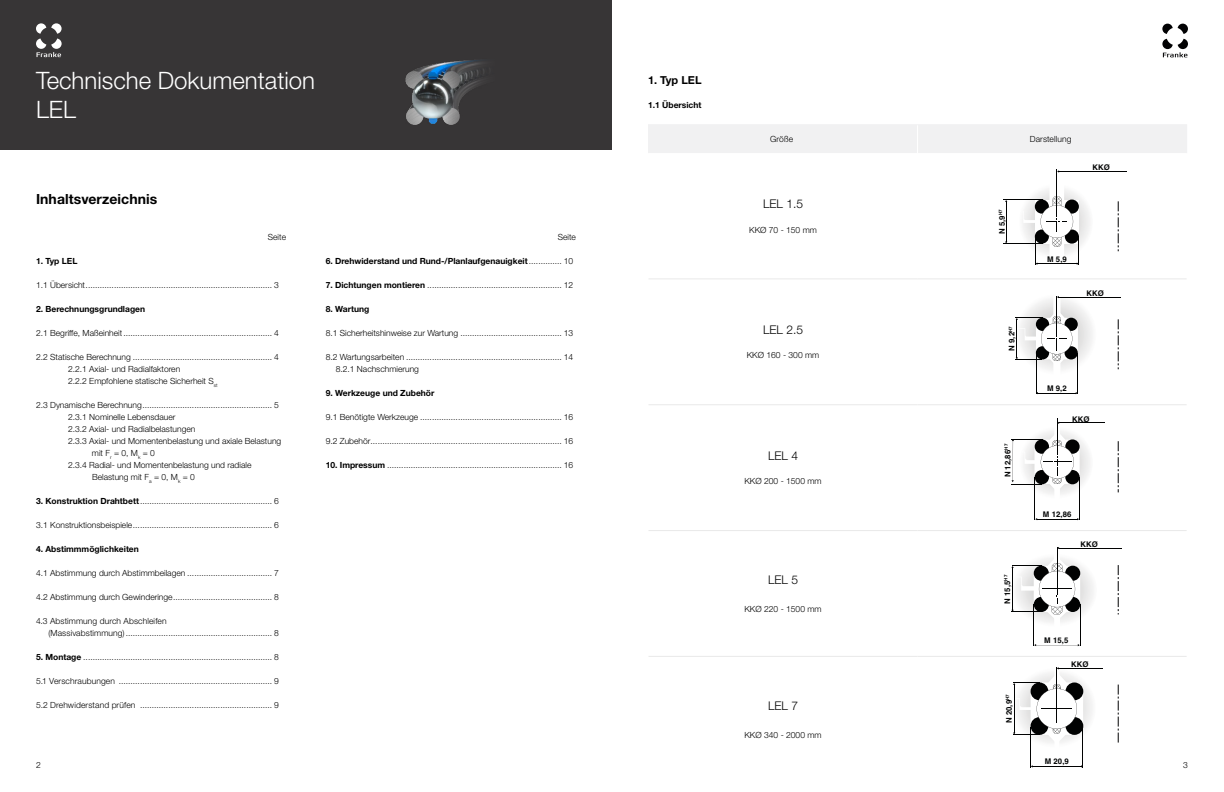
<style>
.page{position:relative;width:1224px;height:792px;background:#fff}
.page>*{position:absolute;margin:0;border:0;box-sizing:border-box;transform-origin:0 0}
.t1{font:300 24px/28.8px "Helvetica Neue LT Std";color:#fff}
.t2{font:700 14px "Helvetica Neue LT Std";letter-spacing:.005em;color:#000}
.t3{font:300 12px "Helvetica Neue LT Std";color:#000}
.t4{font:700 11px "Helvetica Neue LT Std";color:#000}
.t5{font:300 8.5px/12px "Helvetica Neue LT Std";color:#000}
.t6{font:700 8.5px "Helvetica Neue LT Std";color:#000}
.t7{font:700 7.8px "Helvetica";letter-spacing:.01em;color:#010202}
.s1{font-weight:700}
.s2{font-weight:300}
</style>
<div class="page">
<svg style="left:1162px;top:24px;width:26px;height:33px"></svg>
<hr style="left:648px;top:124px;width:270px;height:1px;background:#f1f1f2">
<hr style="left:918px;top:124px;width:269px;height:1px;background:#f1f1f2">
<div style="left:648px;top:125px;width:539px;height:28px;background:#f1f1f2"></div>
<hr style="left:648px;top:279px;width:270px;height:1px;background:#e9e9e9">
<hr style="left:918px;top:279px;width:269px;height:1px;background:#e9e9e9">
<hr style="left:648px;top:404px;width:270px;height:1px;background:#e9e9e9">
<hr style="left:918px;top:404px;width:269px;height:1px;background:#e9e9e9">
<hr style="left:648px;top:530px;width:270px;height:1px;background:#e9e9e9">
<hr style="left:918px;top:530px;width:269px;height:1px;background:#e9e9e9">
<hr style="left:648px;top:656px;width:270px;height:1px;background:#e9e9e9">
<hr style="left:918px;top:656px;width:269px;height:1px;background:#e9e9e9">
<div style="left:0;top:0;width:612px;height:149px;background:#373536"></div>
<img style="left:405px;top:65px;width:25px;height:60px">
<svg style="left:36px;top:23px;width:26px;height:34px"></svg>
<svg style="left:1118px;top:201px;width:1px;height:50px"></svg>
<hr style="left:1006px;top:202px;width:1px;height:40px;background:#010202">
<hr style="left:1004px;top:200px;width:39px;height:1px;background:#010202">
<hr style="left:1004px;top:243px;width:39px;height:1px;background:#010202">
<hr style="left:1059px;top:171px;width:68px;height:1px;background:#010202">
<hr style="left:1057px;top:169px;width:1px;height:47px;background:#010202">
<svg style="left:1017px;top:170px;width:63px;height:95px"></svg>
<svg style="left:1118px;top:319px;width:1px;height:50px"></svg>
<hr style="left:1059px;top:297px;width:62px;height:1px;background:#010202">
<hr style="left:1078px;top:353px;width:1px;height:41px;background:#010202">
<svg style="left:1015px;top:296px;width:63px;height:98px"></svg>
<svg style="left:1118px;top:441px;width:1px;height:51px"></svg>
<hr style="left:1059px;top:423px;width:45px;height:1px;background:#010202">
<svg style="left:1012px;top:418px;width:68px;height:102px"></svg>
<hr style="left:1079px;top:478px;width:1px;height:42px;background:#010202">
<hr style="left:1035px;top:478px;width:1px;height:42px;background:#010202">
<svg style="left:1118px;top:565px;width:1px;height:49px"></svg>
<img style="left:1080px;top:566px;width:13px;height:48px">
<hr style="left:1059px;top:548px;width:62px;height:1px;background:#010202">
<svg style="left:1011px;top:547px;width:69px;height:99px"></svg>
<hr style="left:1080px;top:604px;width:1px;height:42px;background:#010202">
<hr style="left:1034px;top:604px;width:1px;height:42px;background:#010202">
<svg style="left:1118px;top:685px;width:1px;height:58px"></svg>
<img style="left:1083px;top:685px;width:9px;height:44px">
<hr style="left:1032px;top:766px;width:49px;height:1px;background:#010202">
<hr style="left:1083px;top:727px;width:1px;height:40px;background:#010202">
<hr style="left:1031px;top:727px;width:1px;height:40px;background:#010202">
<hr style="left:1058px;top:668px;width:45px;height:1px;background:#010202">
<svg style="left:1013px;top:667px;width:70px;height:92px"></svg>
<svg style="left:430px;top:60px;width:54px;height:65px"></svg>
<h1 class="t1" style="left:36px;top:66px;width:281px">Technische Dokumentation<br>LEL</h1>
<h2 class="t2" style="left:36px;top:190px;width:123px">Inhaltsverzeichnis</h2>
<p class="t5" style="left:268px;top:231px;width:20px">Seite</p>
<p class="t5" style="left:558px;top:231px;width:20px">Seite</p>
<p class="t6" style="left:36px;top:256px;width:43px">1. Typ LEL</p>
<p class="t5" style="left:36px;top:279px;width:244px">1.1 Übersicht............................................................................... 3</p>
<p class="t6" style="left:36px;top:304px;width:111px">2. Berechnungsgrundlagen</p>
<p class="t5" style="left:36px;top:327px;width:244px">2.1 Begriffe, Maßeinheit............................................................... 4</p>
<p class="t5" style="left:68px;top:351px;width:212px;text-indent:-32px">2.2 Statische Berechnung ........................................................... 4<br>2.2.1 Axial- und Radialfaktoren<br>2.2.2 Empfohlene statische Sicherheit S<sub>st</sub></p>
<p class="t5" style="left:36px;top:399px;width:244px">2.3 Dynamische Berechnung....................................................... 5</p>
<p class="t5" style="left:68px;top:411px;width:109px">2.3.1 Nominelle Lebensdauer</p>
<p class="t5" style="left:68px;top:423px;width:129px">2.3.2 Axial- und Radialbelastungen</p>
<p class="t5" style="left:68px;top:435px;width:215px">2.3.3 Axial- und Momentenbelastung und axiale Belastung</p>
<p class="t5" style="left:92px;top:447px;width:65px">mit F<sub>r</sub> = 0, M<sub>k</sub> = 0</p>
<p class="t5" style="left:68px;top:459px;width:185px">2.3.4 Radial- und Momentenbelastung und radiale</p>
<p class="t5" style="left:92px;top:471px;width:104px">Belastung mit F<sub>a</sub> = 0, M<sub>k</sub> = 0</p>
<p class="t5" style="left:36px;top:495px;width:244px"><span class="s1">3. Konstruktion Drahtbett</span>........................................................ 6</p>
<p class="t5" style="left:36px;top:519px;width:244px">3.1 Konstruktionsbeispiele........................................................... 6</p>
<p class="t6" style="left:36px;top:544px;width:104px">4. Abstimmmöglichkeiten</p>
<p class="t5" style="left:36px;top:567px;width:244px">4.1 Abstimmung durch Abstimmbeilagen .................................... 7</p>
<p class="t5" style="left:36px;top:591px;width:244px">4.2 Abstimmung durch Gewinderinge.......................................... 8</p>
<p class="t5" style="left:48px;top:615px;width:232px;text-indent:-12px">4.3 Abstimmung durch Abschleifen<br>(Massivabstimmung) .............................................................. 8</p>
<p class="t5" style="left:36px;top:651px;width:244px"><span class="s1">5. Montage</span> ................................................................................ 8</p>
<p class="t5" style="left:36px;top:675px;width:244px">5.1 Verschraubungen ................................................................. 9</p>
<p class="t5" style="left:36px;top:699px;width:244px">5.2 Drehwiderstand prüfen ........................................................ 9</p>
<p class="t6" style="left:326px;top:256px;width:249px">6. Drehwiderstand und Rund-/Planlaufgenauigkeit<span class="s2">.............. 10</span></p>
<p class="t5" style="left:326px;top:279px;width:249px"><span class="s1">7. Dichtungen montieren</span> ......................................................... 12</p>
<p class="t6" style="left:326px;top:304px;width:45px">8. Wartung</p>
<p class="t5" style="left:326px;top:327px;width:249px">8.1 Sicherheitshinweise zur Wartung ........................................... 13</p>
<p class="t5" style="left:336px;top:351px;width:239px;text-indent:-10px">8.2 Wartungsarbeiten .................................................................. 14<br>8.2.1 Nachschmierung</p>
<p class="t6" style="left:326px;top:388px;width:110px">9. Werkzeuge und Zubehör</p>
<p class="t5" style="left:326px;top:411px;width:249px">9.1 Benötigte Werkzeuge ............................................................ 16</p>
<p class="t5" style="left:326px;top:435px;width:249px">9.2 Zubehör................................................................................. 16</p>
<p class="t5" style="left:326px;top:459px;width:249px"><span class="s1">10. Impressum</span> .......................................................................... 16</p>
<p class="t4" style="left:648px;top:73px;width:55px">1. Typ LEL</p>
<p class="t6" style="left:648px;top:100px;width:55px">1.1 Übersicht</p>
<p class="t5" style="left:770px;top:133px;width:25px">Größe</p>
<p class="t5" style="left:1030px;top:133px;width:43px">Darstellung</p>
<h3 class="t3" style="left:763px;top:196px;width:42px">LEL 1.5</h3>
<p class="t5" style="left:749px;top:223px;width:69px">KKØ 70 - 150 mm</p>
<h3 class="t3" style="left:763px;top:322px;width:42px">LEL 2.5</h3>
<p class="t5" style="left:747px;top:349px;width:74px">KKØ 160 - 300 mm</p>
<p class="t7" style="left:996px;top:234px;width:26px;rotate:-90deg">N 5,9<sup>H7</sup></p>
<p class="t7" style="left:1006px;top:351px;width:26px;rotate:-90deg">N 9,2<sup>H7</sup></p>
<p class="t7" style="left:1047px;top:253px;width:21px">M 5,9</p>
<p class="t7" style="left:1047px;top:382px;width:21px">M 9,2</p>
<p class="t7" style="left:1092px;top:161px;width:19px">KKØ</p>
<p class="t7" style="left:1086px;top:287px;width:19px">KKØ</p>
<h3 class="t3" style="left:768px;top:448px;width:32px">LEL 4</h3>
<p class="t5" style="left:744px;top:475px;width:79px">KKØ 200 - 1500 mm</p>
<h3 class="t3" style="left:768px;top:572px;width:32px">LEL 5</h3>
<p class="t5" style="left:744px;top:603px;width:79px">KKØ 220 - 1500 mm</p>
<h3 class="t3" style="left:768px;top:698px;width:32px">LEL 7</h3>
<p class="t5" style="left:744px;top:729px;width:79px">KKØ 340 - 2000 mm</p>
<p class="t7" style="left:1002px;top:477px;width:35px;rotate:-90deg">N 12,86<sup>H7</sup></p>
<p class="t7" style="left:1001px;top:604px;width:31px;rotate:-90deg">N 15,5<sup>H7</sup></p>
<p class="t7" style="left:1003px;top:723px;width:31px;rotate:-90deg">N 20,9<sup>H7</sup></p>
<p class="t7" style="left:1072px;top:413px;width:19px">KKØ</p>
<p class="t7" style="left:1043px;top:508px;width:30px">M 12,86</p>
<p class="t7" style="left:1081px;top:538px;width:19px">KKØ</p>
<p class="t7" style="left:1044px;top:634px;width:26px">M 15,5</p>
<p class="t7" style="left:1071px;top:658px;width:19px">KKØ</p>
<p class="t7" style="left:1045px;top:755px;width:26px">M 20,9</p>
<p class="t5" style="left:36px;top:759px;width:6px">2</p>
<p class="t5" style="left:1183px;top:759px;width:6px">3</p>
</div>
